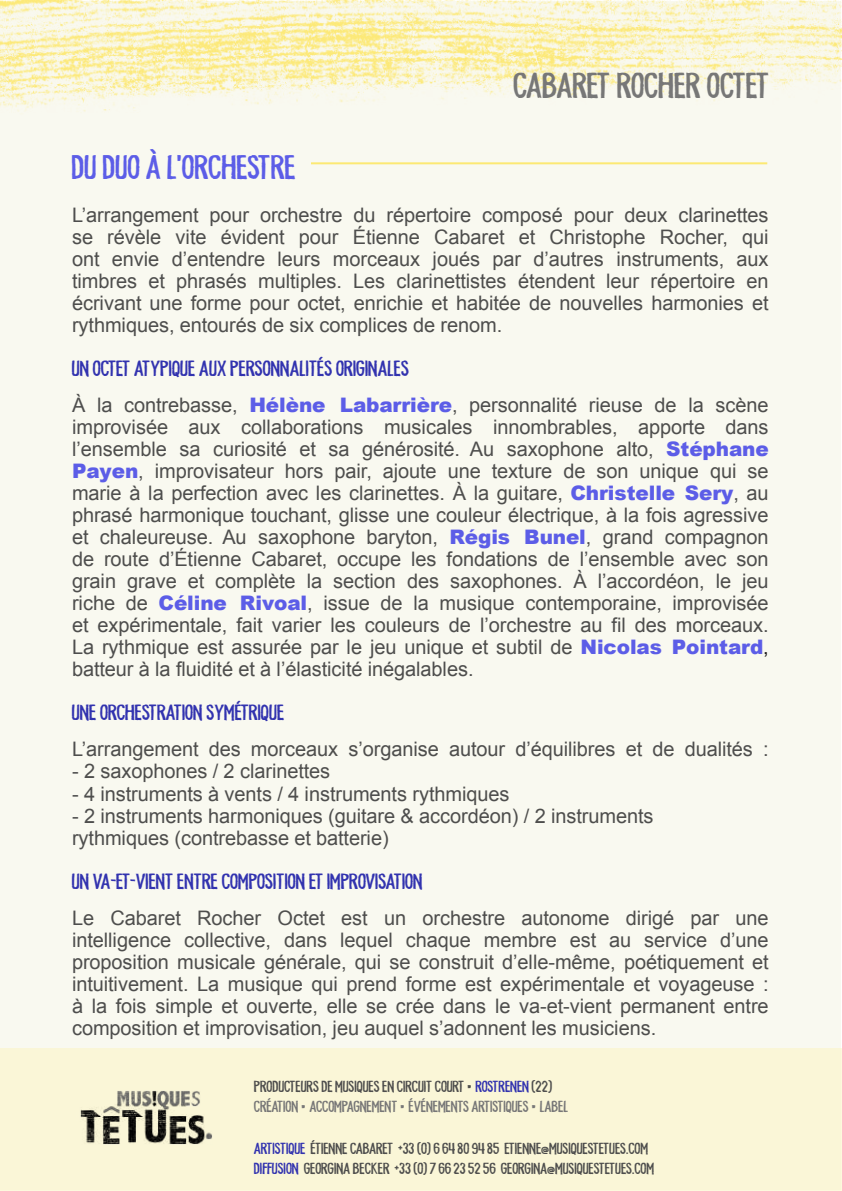
<style>
.page{position:relative;width:842px;height:1191px;background:#fff}
.page>*{position:absolute;margin:0;border:0;box-sizing:border-box;transform-origin:0 0}
.t1{font:36px "Memorial Lane";letter-spacing:-.005em;color:#777}
.t2{font:34px "Memorial Lane";color:#5c5de7}
.t3{font:22px "Memorial Lane";letter-spacing:-.005em;color:#3233af}
.t4{font:20px/22px "Arial";letter-spacing:-.005em;color:#4e4e4d;text-align:justify}
.t5{font:16px/20px "Memorial Lane";letter-spacing:-.005em;color:#4e4e4d}
.t6{font:16px/20px "Memorial Lane";letter-spacing:-.005em;color:#777}
.s1{font-weight:900;color:#5c5de7}
.s2{color:#181715}
.s3{color:#4e4e4d}
.s4{color:#3233af}
</style>
<div class="page">
<div style="left:0;top:1px;width:841px;height:1189px;background:#f9f9f0"></div>
<img style="left:0;top:0;width:842px;height:112px">
<hr style="left:72px;top:162px;width:695px;height:2px;background:#fce973">
<div style="left:72px;top:149px;width:239px;height:40px;background:#f9f9f0"></div>
<img style="left:76px;top:1083px;width:142px;height:67px">
<h2 class="t2" style="left:72px;top:149px;width:226px">DU DUO À L’ORCHESTRE</h2>
<h1 class="t1" style="left:514px;top:66px;width:258px">CABARET ROCHER OCTET</h1>
<p class="t4" style="left:72px;top:204px;width:698px">L’arrangement pour orchestre du répertoire composé pour deux clarinettes se révèle vite évident pour Étienne Cabaret et Christophe Rocher, qui ont envie d’entendre leurs morceaux joués par d’autres instruments, aux timbres et phrasés multiples. Les clarinettistes étendent leur répertoire en écrivant une forme pour octet, enrichie et habitée de nouvelles harmonies et rythmiques, entourés de six complices de renom.</p>
<p class="t3" style="left:72px;top:357px;width:339px">UN OCTET ATYPIQUE AUX PERSONNALITÉS ORIGINALES</p>
<p class="t4" style="left:72px;top:394px;width:698px">À la contrebasse, <span class="s1">Hélène Labarrière</span>, personnalité rieuse de la scène improvisée aux collaborations musicales innombrables, apporte dans l’ensemble sa curiosité et sa générosité. Au saxophone alto, <span class="s1">Stéphane Payen</span>, improvisateur hors pair, ajoute une texture de son unique qui se marie à la perfection avec les clarinettes. À la guitare, <span class="s1">Christelle Sery</span>, au phrasé harmonique touchant, glisse une couleur électrique, à la fois agressive et chaleureuse. Au saxophone baryton, <span class="s1">Régis Bunel</span>, grand compagnon de route d’Étienne Cabaret, occupe les fondations de l’ensemble avec son grain grave et complète la section des saxophones. À l’accordéon, le jeu riche de <span class="s1">Céline Rivoal</span>, issue de la musique contemporaine, improvisée et expérimentale, fait varier les couleurs de l’orchestre au fil des morceaux.<br>La rythmique est assurée par le jeu unique et subtil de <span class="s1">Nicolas Pointard</span><span class="s2">, </span>batteur à la fluidité et à l’élasticité inégalables.</p>
<p class="t3" style="left:72px;top:701px;width:214px">UNE ORCHESTRATION SYMÉTRIQUE</p>
<p class="t4" style="left:72px;top:738px;width:698px">L’arrangement des morceaux s’organise autour d’équilibres et de dualités :</p>
<p class="t4" style="left:72px;top:760px;width:260px">- 2 saxophones / 2 clarinettes</p>
<p class="t4" style="left:72px;top:782px;width:439px">- 4 instruments à vents / 4 instruments rythmiques</p>
<p class="t4" style="left:72px;top:804px;width:583px">- 2 instruments harmoniques (guitare &amp; accordéon) / 2 instruments rythmiques (contrebasse et batterie)</p>
<p class="t3" style="left:72px;top:869px;width:353px">UN VA-ET-VIENT ENTRE COMPOSITION ET IMPROVISATION</p>
<p class="t4" style="left:72px;top:906px;width:698px">Le Cabaret Rocher Octet est un orchestre autonome dirigé par une intelligence collective, dans lequel chaque membre est au service d’une proposition musicale générale, qui se construit d’elle-même, poétiquement et intuitivement. La musique qui prend forme est expérimentale et voyageuse : à la fois simple et ouverte, elle se crée dans le va-et-vient permanent entre composition et improvisation, jeu auquel s’adonnent les musiciens.</p>
<p class="t6" style="left:254px;top:1077px;width:316px"><span class="s3">PRODUCTEURS DE MUSIQUES EN CIRCUIT COURT •</span><span class="s4">ROSTRENEN</span> <span class="s3">(22)<br></span>CRÉATION •ACCOMPAGNEMENT •ÉVÉNEMENTS ARTISTIQUES •LABEL</p>
<p class="t5" style="left:254px;top:1139px;width:402px"><span class="s4">ARTISTIQUE</span> ÉTIENNE CABARET +33 (0)6 64 80 94 85 ETIENNE@MUSIQUESTETUES.COM<br><span class="s4">DIFFUSION</span> GEORGINA BECKER +33 (0)7 66 23 52 56 GEORGINA@MUSIQUESTETUES.COM</p>
</div>
